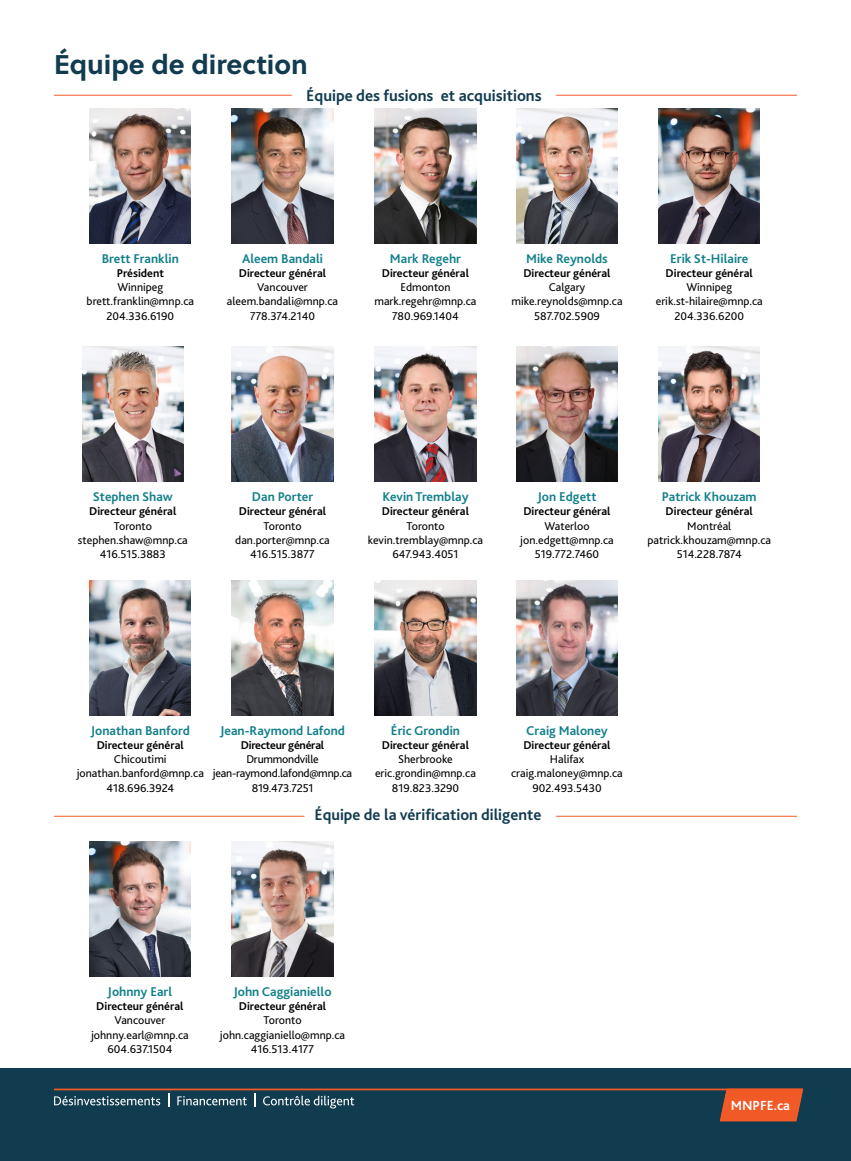
<style>
.page{position:relative;width:851px;height:1161px;background:#fff}
.page>*{position:absolute;margin:0;border:0;box-sizing:border-box;transform-origin:0 0}
.t1{font:700 27px "Soleil";color:#113c4f}
.t2{font:700 16.5px "Bliss 2";color:#113c4f}
.t3{font:700 16.2px "Bliss 2";color:#113c4f}
.t4{font:700 13.8px "Bliss 2";color:#fff}
.t5{font:700 13.35px "Bliss 2";color:#13808b}
.t6{font:11.85px/14.2px "Bliss 2";color:#000;text-align:center}
.t7{font:700 11.85px "Bliss 2";color:#000}
.t8{font:11.85px/14.2px "Bliss 2";letter-spacing:-.02em;color:#000;text-align:center}
.t9{font:700 11.85px "Bliss 2";letter-spacing:-.02em;color:#000}
</style>
<div class="page">
<img style="left:90px;top:580px;width:101px;height:135px">
<img style="left:375px;top:580px;width:101px;height:135px">
<img style="left:232px;top:580px;width:101px;height:135px">
<img style="left:516px;top:580px;width:101px;height:135px">
<img style="left:89px;top:842px;width:101px;height:134px">
<img style="left:232px;top:842px;width:101px;height:134px">
<hr style="left:54px;top:816px;width:250px;height:1px;background:#f15a27">
<hr style="left:556px;top:816px;width:240px;height:1px;background:#f15a27">
<hr style="left:54px;top:95px;width:238px;height:1px;background:#f15a27">
<hr style="left:556px;top:95px;width:241px;height:1px;background:#f15a27">
<img style="left:90px;top:109px;width:101px;height:134px">
<img style="left:232px;top:109px;width:101px;height:134px">
<img style="left:375px;top:109px;width:101px;height:134px">
<img style="left:516px;top:109px;width:101px;height:134px">
<img style="left:658px;top:109px;width:101px;height:134px">
<img style="left:82px;top:347px;width:101px;height:135px">
<img style="left:232px;top:347px;width:101px;height:135px">
<img style="left:375px;top:347px;width:101px;height:135px">
<img style="left:516px;top:347px;width:101px;height:135px">
<img style="left:658px;top:347px;width:101px;height:135px">
<div style="left:0;top:1069px;width:850px;height:92px;background:#113c4f"></div>
<hr style="left:54px;top:1089px;width:748px;height:1px;background:#f15a27">
<svg style="left:719px;top:1089px;width:84px;height:32px"></svg>
<svg style="left:54px;top:1096px;width:106px;height:9px"></svg>
<svg style="left:168px;top:1094px;width:1px;height:13px"></svg>
<svg style="left:177px;top:1096px;width:70px;height:9px"></svg>
<svg style="left:254px;top:1094px;width:1px;height:13px"></svg>
<svg style="left:263px;top:1096px;width:91px;height:12px"></svg>
<h1 class="t1" style="left:54px;top:44px;width:255px">Équipe de direction</h1>
<h2 class="t2" style="left:306px;top:85px;width:237px">Équipe des fusions et acquisitions</h2>
<p class="t5" style="left:102px;top:250px;width:79px">Brett Franklin</p>
<p class="t7" style="left:117px;top:266px;width:49px">Président</p>
<p class="t6" style="left:87px;top:280px;width:109px">Winnipeg brett.franklin@mnp.ca<br>204.336.6190</p>
<p class="t5" style="left:242px;top:250px;width:83px">Aleem Bandali</p>
<p class="t7" style="left:239px;top:266px;width:89px">Directeur général</p>
<p class="t6" style="left:227px;top:280px;width:113px">Vancouver aleem.bandali@mnp.ca<br>778.374.2140</p>
<p class="t5" style="left:390px;top:250px;width:73px">Mark Regehr</p>
<p class="t7" style="left:382px;top:266px;width:89px">Directeur général</p>
<p class="t6" style="left:374px;top:280px;width:104px">Edmonton mark.regehr@mnp.ca<br>780.969.1404</p>
<p class="t5" style="left:526px;top:250px;width:83px">Mike Reynolds</p>
<p class="t7" style="left:523px;top:266px;width:89px">Directeur général</p>
<p class="t6" style="left:511px;top:280px;width:112px">Calgary mike.reynolds@mnp.ca<br>587.702.5909</p>
<p class="t5" style="left:670px;top:250px;width:80px">Erik St-Hilaire</p>
<p class="t7" style="left:665px;top:266px;width:89px">Directeur général</p>
<p class="t6" style="left:655px;top:280px;width:108px">Winnipeg erik.st-hilaire@mnp.ca<br>204.336.6200</p>
<p class="t5" style="left:93px;top:489px;width:82px">Stephen Shaw</p>
<p class="t7" style="left:89px;top:504px;width:89px">Directeur général</p>
<p class="t6" style="left:78px;top:518px;width:111px">Toronto stephen.shaw@mnp.ca<br>416.515.3883</p>
<p class="t5" style="left:252px;top:489px;width:63px">Dan Porter</p>
<p class="t7" style="left:239px;top:504px;width:89px">Directeur général</p>
<p class="t6" style="left:235px;top:518px;width:96px">Toronto dan.porter@mnp.ca<br>416.515.3877</p>
<p class="t5" style="left:382px;top:489px;width:88px">Kevin Tremblay</p>
<p class="t7" style="left:382px;top:504px;width:89px">Directeur général</p>
<p class="t6" style="left:368px;top:518px;width:117px">Toronto kevin.tremblay@mnp.ca<br>647.943.4051</p>
<p class="t5" style="left:537px;top:489px;width:60px">Jon Edgett</p>
<p class="t7" style="left:523px;top:504px;width:89px">Directeur général</p>
<p class="t6" style="left:520px;top:518px;width:95px">Waterloo jon.edgett@mnp.ca<br>519.772.7460</p>
<p class="t5" style="left:662px;top:489px;width:96px">Patrick Khouzam</p>
<p class="t7" style="left:665px;top:504px;width:89px">Directeur général</p>
<p class="t6" style="left:647px;top:518px;width:125px">Montréal patrick.khouzam@mnp.ca<br>514.228.7874</p>
<p class="t5" style="left:91px;top:722px;width:100px">Jonathan Banford</p>
<p class="t7" style="left:97px;top:738px;width:89px">Directeur général</p>
<p class="t6" style="left:77px;top:752px;width:129px">Chicoutimi jonathan.banford@mnp.ca<br>418.696.3924</p>
<p class="t5" style="left:220px;top:722px;width:126px">Jean-Raymond Lafond</p>
<p class="t9" style="left:241px;top:738px;width:85px">Directeur général</p>
<p class="t8" style="left:213px;top:752px;width:141px">Drummondville jean-raymond.lafond@mnp.ca<br>819.473.7251</p>
<p class="t5" style="left:391px;top:722px;width:70px">Éric Grondin</p>
<p class="t7" style="left:382px;top:738px;width:89px">Directeur général</p>
<p class="t6" style="left:375px;top:752px;width:102px">Sherbrooke eric.grondin@mnp.ca<br>819.823.3290</p>
<p class="t5" style="left:526px;top:722px;width:83px">Craig Maloney</p>
<p class="t7" style="left:523px;top:738px;width:89px">Directeur général</p>
<p class="t6" style="left:511px;top:752px;width:113px">Halifax craig.maloney@mnp.ca<br>902.493.5430</p>
<h3 class="t3" style="left:314px;top:804px;width:228px">Équipe de la vérification diligente</h3>
<p class="t5" style="left:108px;top:983px;width:66px">Johnny Earl</p>
<p class="t7" style="left:96px;top:999px;width:89px">Directeur général</p>
<p class="t6" style="left:91px;top:1013px;width:99px">Vancouver johnny.earl@mnp.ca<br>604.637.1504</p>
<p class="t5" style="left:233px;top:983px;width:100px">John Caggianiello</p>
<p class="t7" style="left:239px;top:999px;width:89px">Directeur général</p>
<p class="t6" style="left:220px;top:1013px;width:127px">Toronto john.caggianiello@mnp.ca<br>416.513.4177</p>
<p class="t4" style="left:760px;top:1097px;width:17px">CF</p>
<p class="t4" style="left:730px;top:1097px;width:61px">MNPFE.ca</p>
</div>
